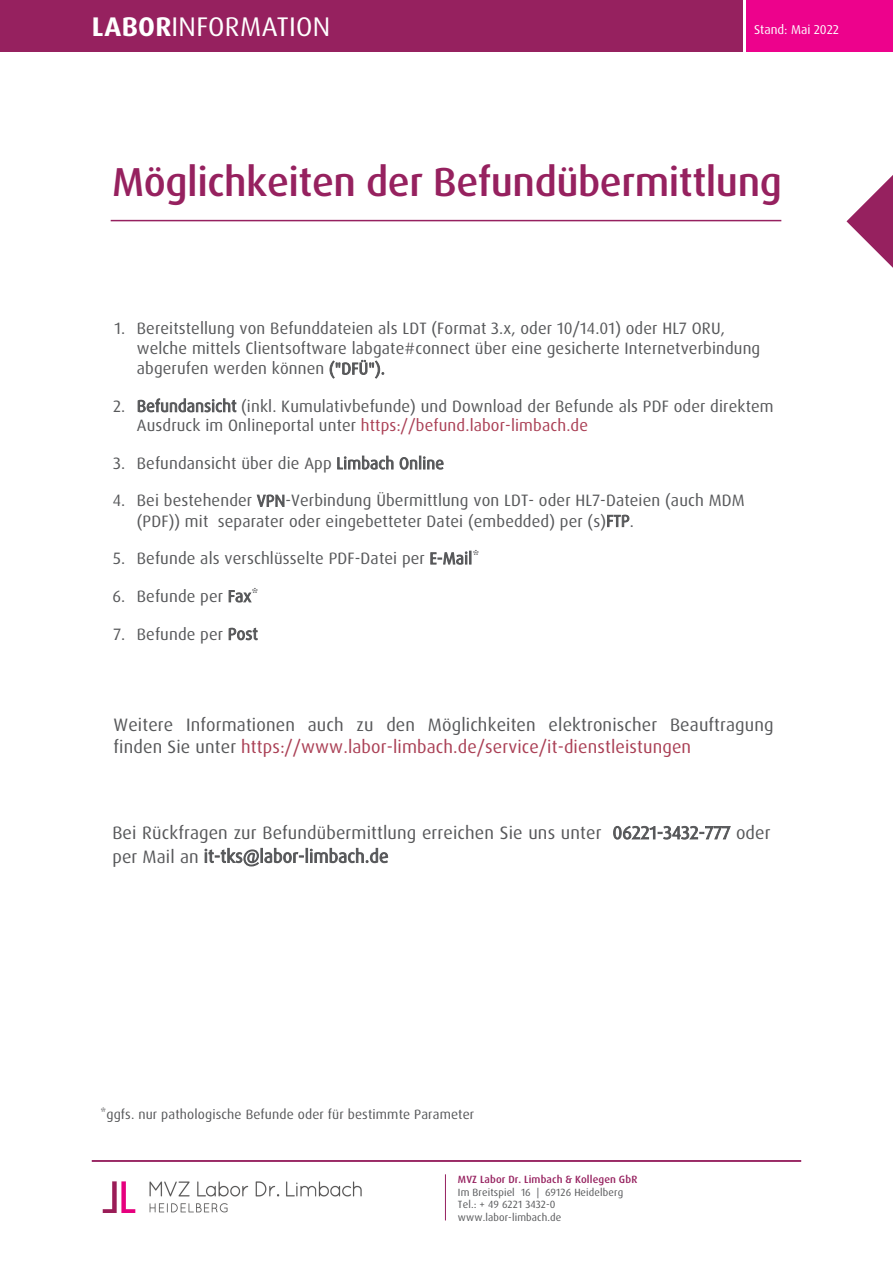
<style>
.page{position:relative;width:893px;height:1263px;background:#fff}
.page>*{position:absolute;margin:0;border:0;box-sizing:border-box;transform-origin:0 0}
.t1{font:500 40.5px "Dax Pro";letter-spacing:-.01em;color:#96215f}
.t2{font:27px "Dax Pro";letter-spacing:.01em;color:#fff}
.t3{font:18px/22px "Dax Pro";letter-spacing:.005em;color:#57585a}
.t4{font:16.5px/20px "Dax Pro";letter-spacing:.01em;color:#57585a}
.t5{font:13.5px "Dax Pro";letter-spacing:.01em;color:#57585a}
.t6{font:12.75px "Dax Pro";color:#fff}
.t7{font:10.5px/12.6px "Dax Pro";letter-spacing:.01em;color:#57585a}
.t8{font:500 10.5px "Dax Pro";letter-spacing:.01em;color:#96215f}
.s1{font-weight:700}
.s2{color:#aa4055}
</style>
<div class="page">
<hr style="left:445px;top:1174px;width:1px;height:46px;background:#96215f">
<div style="left:0;top:0;width:742px;height:51px;background:#96215f"></div>
<div style="left:746px;top:0;width:147px;height:51px;background:#ed028c"></div>
<svg style="left:846px;top:175px;width:47px;height:93px"></svg>
<hr style="left:92px;top:1160px;width:709px;height:2px;background:#96215f">
<img style="left:102px;top:1181px;width:260px;height:32px">
<hr style="left:111px;top:220px;width:670px;height:1px;background:#96215f">
<h2 class="t2" style="left:92px;top:9px;width:240px"><span class="s1">LABOR</span>INFORMATION</h2>
<p class="t6" style="left:754px;top:21px;width:86px">Stand: Mai 2022</p>
<h1 class="t1" style="left:112px;top:155px;width:671px">Möglichkeiten der Befundübermittlung</h1>
<p class="t4" style="left:137px;top:319px;width:625px;text-indent:-22px">1. Bereitstellung von Befunddateien als LDT (Format 3.x, oder 10/14.01) oder HL7 ORU, welche mittels Clientsoftware labgate#connect über eine gesicherte Internetverbindung abgerufen werden können ("DFÜ").</p>
<p class="t4" style="left:137px;top:396px;width:638px;line-height:19.5px;text-indent:-24px">2. Befundansicht (inkl. Kumulativbefunde) und Download der Befunde als PDF oder direktem<br>Ausdruck im Onlineportal unter <span class="s2">https://befund.labor-limbach.de</span></p>
<p class="t4" style="left:113px;top:453px;width:332px">3. Befundansicht über die App Limbach Online</p>
<p class="t4" style="left:137px;top:491px;width:609px;text-indent:-24px">4. Bei bestehender VPN-Verbindung Übermittlung von LDT- oder HL7-Dateien (auch MDM (PDF)) mit separater oder eingebetteter Datei (embedded) per (s)FTP.</p>
<p class="t4" style="left:113px;top:548px;width:368px">5. Befunde als verschlüsselte PDF-Datei per E-Mail*</p>
<p class="t4" style="left:112px;top:586px;width:148px">6. Befunde per Fax*</p>
<p class="t4" style="left:113px;top:624px;width:146px">7. Befunde per Post</p>
<p class="t3" style="left:114px;top:713px;width:662px">Weitere Informationen auch zu den Möglichkeiten elektronischer Beauftragung finden Sie unter <span class="s2">https://www.labor-limbach.de/service/it-dienstleistungen</span></p>
<p class="t3" style="left:112px;top:821px;width:660px;line-height:23.5px">Bei Rückfragen zur Befundübermittlung erreichen Sie uns unter 06221-3432-777 oder per Mail an it-tks@labor-limbach.de</p>
<p class="t5" style="left:101px;top:1105px;width:375px">*ggfs. nur pathologische Befunde oder für bestimmte Parameter</p>
<p class="t8" style="left:458px;top:1172px;width:181px">MVZ Labor Dr. Limbach &amp; Kollegen GbR</p>
<p class="t7" style="left:458px;top:1185px;width:167px">Im Breitspiel 16 | 69126 Heidelberg<br>Tel.: + 49 6221 3432-0 www.labor-limbach.de</p>
</div>
